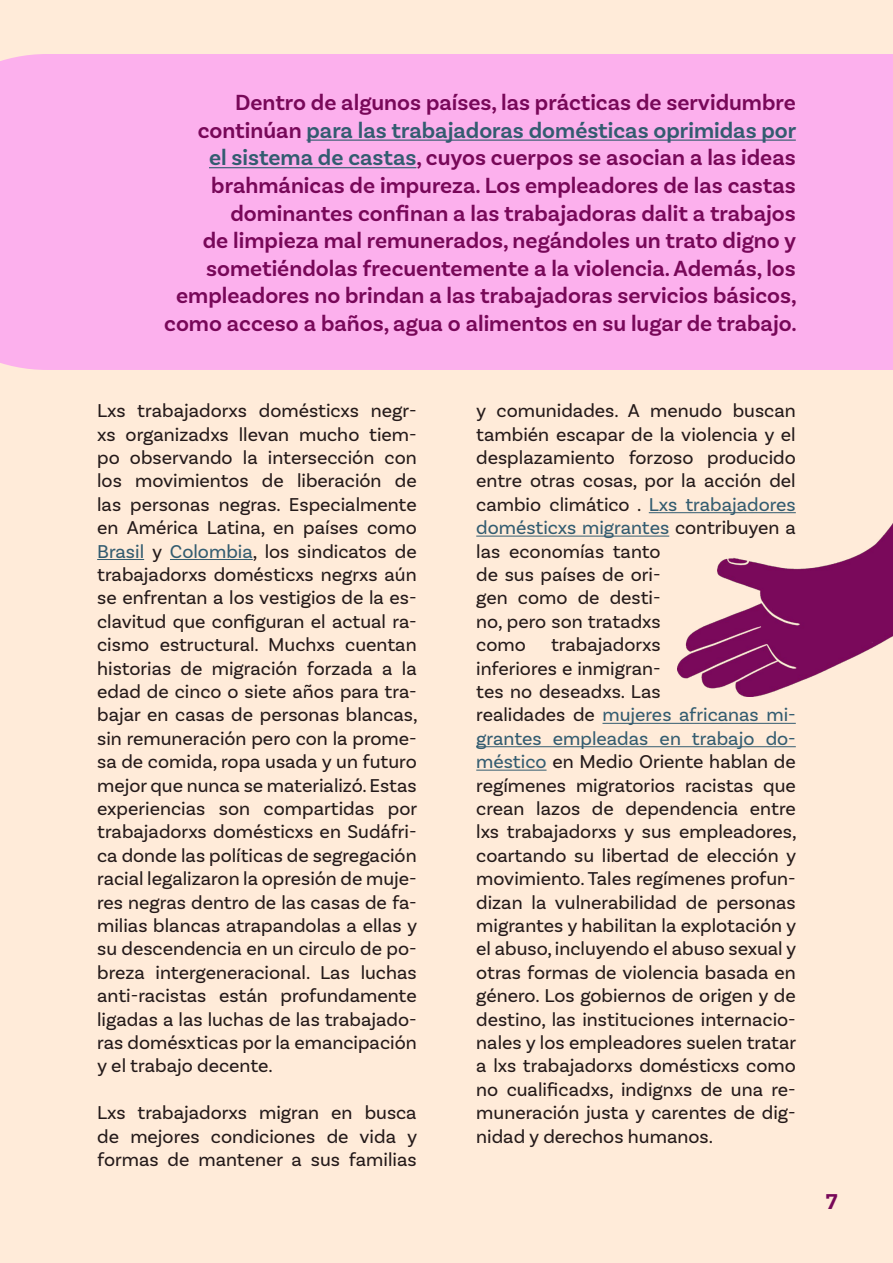
<style>
.page{position:relative;width:893px;height:1263px;background:#ffebd9}
.page>*{position:absolute;margin:0;border:0;box-sizing:border-box;transform-origin:0 0}
.t1{font:600 22.95px/27.6px "Basic Sans";color:#780859;text-align:right}
.t2{font:700 22.5px "Basic Sans";color:#780859}
.t3{font:19.5px/23.4px "Basic Sans";color:#241a1a;text-align:justify}
.s1{color:#335c70}
</style>
<div class="page">
<div style="left:0;top:54px;width:382px;height:316px;background:#fcb0ed"></div>
<hr style="left:97px;top:559px;width:47px;height:1px;background:#335c70">
<hr style="left:170px;top:559px;width:83px;height:1px;background:#335c70">
<hr style="left:649px;top:512px;width:147px;height:1px;background:#335c70">
<hr style="left:476px;top:536px;width:193px;height:1px;background:#335c70">
<hr style="left:602px;top:723px;width:194px;height:1px;background:#335c70">
<hr style="left:476px;top:746px;width:320px;height:1px;background:#335c70">
<hr style="left:476px;top:770px;width:71px;height:1px;background:#335c70">
<div style="left:382px;top:54px;width:511px;height:316px;background:#fcb0ed"></div>
<hr style="left:306px;top:140px;width:490px;height:1px;background:#335c70">
<hr style="left:209px;top:167px;width:207px;height:1px;background:#335c70">
<img style="left:677px;top:512px;width:216px;height:184px">
<p class="t1" style="left:164px;top:89px;width:634px">Dentro de algunos países, las prácticas de servidumbre continúan <span class="s1">para las trabajadoras domésticas oprimidas por<br>el sistema de castas</span>, cuyos cuerpos se asocian a las ideas brahmánicas de impureza. Los empleadores de las castas dominantes confinan a las trabajadoras dalit a trabajos<br>de limpieza mal remunerados, negándoles un trato digno y sometiéndolas frecuentemente a la violencia. Además, los empleadores no brindan a las trabajadoras servicios básicos, como acceso a baños, agua o alimentos en su lugar de trabajo.</p>
<p class="t3" style="left:97px;top:399px;width:322px">Lxs trabajadorxs domésticxs negr&shy;xs organizadxs llevan mucho tiem&shy;po observando la intersección con los movimientos de liberación de las personas negras. Especialmente en América Latina, en países como <span class="s1">Brasil</span> y <span class="s1">Colombia</span>, los sindicatos de trabajadorxs domésticxs negrxs aún se enfrentan a los vestigios de la es&shy;clavitud que configuran el actual ra&shy;cismo estructural. Muchxs cuentan historias de migración forzada a la edad de cinco o siete años para tra&shy;bajar en casas de personas blancas, sin remuneración pero con la prome&shy;sa de comida, ropa usada y un futuro mejor que nunca se materializó. Estas experiencias son compartidas por trabajadorxs domésticxs en Sudáfri&shy;ca donde las políticas de segregación racial legalizaron la opresión de muje&shy;res negras dentro de las casas de fa&shy;milias blancas atrapandolas a ellas y su descendencia en un circulo de po&shy;breza intergeneracional. Las luchas anti-racistas están profundamente ligadas a las luchas de las trabajado&shy;ras domésxticas por la emancipación y el trabajo decente.</p>
<p class="t3" style="left:97px;top:1101px;width:321px">Lxs trabajadorxs migran en busca de mejores condiciones de vida y formas de mantener a sus familias</p>
<p class="t3" style="left:476px;top:399px;width:321px;text-align:left">y comunidades. A menudo buscan también escapar de la violencia y el desplazamiento forzoso producido entre otras cosas, por la acción del cambio climático . <span class="s1">Lxs trabajadores domésticxs migrantes</span> contribuyen a las economías tanto<br>de sus países de ori-<br>gen como de desti-<br>no, pero son tratadxs<br>como</p>
<p class="t3" style="left:476px;top:633px;width:322px;text-align:left;text-indent:75px">trabajadorxs<br>inferiores e inmigran-<br>tes no deseadxs. Las<br>realidades de <span class="s1">mujeres africanas mi&shy;grantes empleadas en trabajo do&shy;méstico</span> en Medio Oriente hablan de regímenes migratorios racistas que crean lazos de dependencia entre lxs trabajadorxs y sus empleadores, coartando su libertad de elección y movimiento. Tales regímenes profun&shy;dizan la vulnerabilidad de personas migrantes y habilitan la explotación y el abuso, incluyendo el abuso sexual y otras formas de violencia basada en género. Los gobiernos de origen y de destino, las instituciones internacio&shy;nales y los empleadores suelen tratar a lxs trabajadorxs domésticxs como no cualificadxs, indignxs de una re&shy;muneración justa y carentes de dig&shy;nidad y derechos humanos.</p>
<p class="t2" style="left:826px;top:1188px;width:13px">7</p>
</div>
